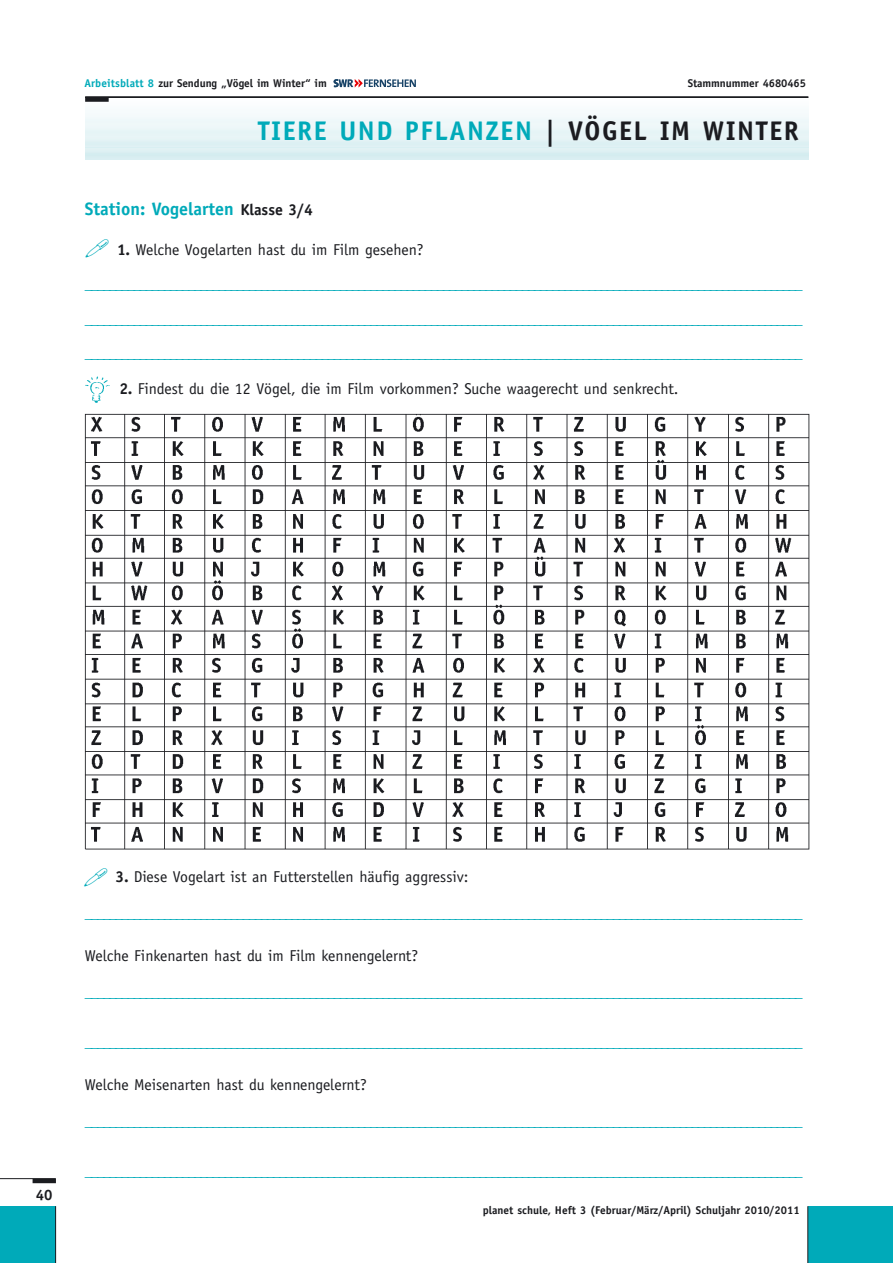
<style>
.page{position:relative;width:893px;height:1263px;background:#fff}
.page>*{position:absolute;margin:0;border:0;box-sizing:border-box;transform-origin:0 0}
.t1{font:700 27px "Officina Sans";letter-spacing:.055em;color:#00aab9}
.t2{font:700 18px "Officina Sans";color:#00aab9}
.t3{font:15.75px/34.5px "Officina Sans";color:#00aab9}
.t4{font:15.75px "Officina Sans";color:#1b1c20}
.t5{font:700 15px "Officina Sans";color:#1b1c20}
.t6{font:700 11.25px "Officina Sans";color:#1b1c20}
.s1{color:#00aab9}
.s2{color:#1b1c20}
.s3{font-size:15.75px;color:#1b1c20}
.s4{font-weight:700;color:#1b1c20}
.s5{font-weight:700}
</style>
<div class="page">
<div style="left:808px;top:1206px;width:84px;height:57px;background:#00aab9"></div>
<hr style="left:807px;top:1206px;width:1px;height:57px;background:#1b1c20">
<div style="left:0;top:1206px;width:56px;height:57px;background:#00aab9"></div>
<hr style="left:33px;top:1179px;width:23px;height:4px;background:#1b1c20">
<hr style="left:0;top:1178px;width:56px;height:1px;background:#1b1c20">
<hr style="left:55px;top:1206px;width:1px;height:57px;background:#1b1c20">
<hr style="left:85px;top:155px;width:723px;height:4px;background:#d9eef1">
<hr style="left:85px;top:154px;width:723px;height:3px;background:#d3ecef">
<hr style="left:85px;top:150px;width:723px;height:4px;background:#d6edf0">
<hr style="left:85px;top:146px;width:723px;height:4px;background:#e1f1f3">
<hr style="left:85px;top:144px;width:723px;height:4px;background:#daeff2">
<hr style="left:85px;top:141px;width:723px;height:3px;background:#ddf0f3">
<hr style="left:85px;top:137px;width:723px;height:4px;background:#e0f2f4">
<hr style="left:85px;top:133px;width:723px;height:4px;background:#e3f3f5">
<hr style="left:85px;top:130px;width:723px;height:3px;background:#e6f4f6">
<hr style="left:85px;top:126px;width:723px;height:4px;background:#e9f5f7">
<hr style="left:85px;top:122px;width:723px;height:4px;background:#ecf7f9">
<hr style="left:85px;top:119px;width:723px;height:3px;background:#eef8fa">
<hr style="left:85px;top:115px;width:723px;height:4px;background:#f1f9fb">
<hr style="left:85px;top:111px;width:723px;height:4px;background:#f4fafc">
<hr style="left:85px;top:108px;width:723px;height:3px;background:#f7fbfc">
<hr style="left:85px;top:104px;width:723px;height:4px;background:#f9fcfd">
<div style="left:85px;top:97px;width:24px;height:5px;background:#1b1c20"></div>
<hr style="left:85px;top:97px;width:723px;height:1px;background:#1b1c20">
<svg style="left:333px;top:79px;width:83px;height:9px"></svg>
<img style="left:84px;top:413px;width:726px;height:437px">
<img style="left:85px;top:376px;width:25px;height:27px">
<p class="t6" style="left:84px;top:79px;width:244px"><span class="s1">Arbeitsblatt 8</span> zur Sendung „Vögel im Winter“ im</p>
<p class="t6" style="left:687px;top:79px;width:120px">Stammnummer 4680465</p>
<h1 class="t1" style="left:258px;top:121px;width:542px">TIERE UND PFLANZEN <span class="s2">| VÖGEL IM WINTER</span></h1>
<p class="t2" style="left:85px;top:202px;width:230px">Station: Vogelarten <span class="s3">Klasse 3/4</span></p>
<p class="t3" style="left:85px;top:233px;width:719px;text-indent:32px"><span class="s4">1.</span> <span class="s2">Welche Vogelarten hast du im Film gesehen? </span>______________________________________________________________________________________________________________________ ______________________________________________________________________________________________________________________ ______________________________________________________________________________________________________________________</p>
<p class="t4" style="left:119px;top:383px;width:560px"><span class="s5">2.</span> Findest du die 12 Vögel, die im Film vorkommen? Suche waagerecht und senkrecht.</p>
<p class="t5" style="left:36px;top:1189px;width:18px">40</p>
<p class="t4" style="left:115px;top:870px;width:354px"><span class="s5">3.</span> Diese Vogelart ist an Futterstellen häufig aggressiv:</p>
<p class="t3" style="left:85px;top:896px;width:719px">______________________________________________________________________________________________________________________</p>
<p class="t4" style="left:85px;top:950px;width:335px">Welche Finkenarten hast du im Film kennengelernt?</p>
<p class="t3" style="left:85px;top:976px;width:719px">______________________________________________________________________________________________________________________</p>
<p class="t3" style="left:85px;top:1025px;width:719px">______________________________________________________________________________________________________________________</p>
<p class="t4" style="left:85px;top:1079px;width:283px">Welche Meisenarten hast du kennengelernt?</p>
<p class="t3" style="left:85px;top:1105px;width:719px">______________________________________________________________________________________________________________________</p>
<p class="t3" style="left:85px;top:1154px;width:719px">______________________________________________________________________________________________________________________</p>
<p class="t6" style="left:483px;top:1206px;width:318px">planet schule, Heft 3 (Februar/März/April) Schuljahr 2010/2011</p>
</div>
